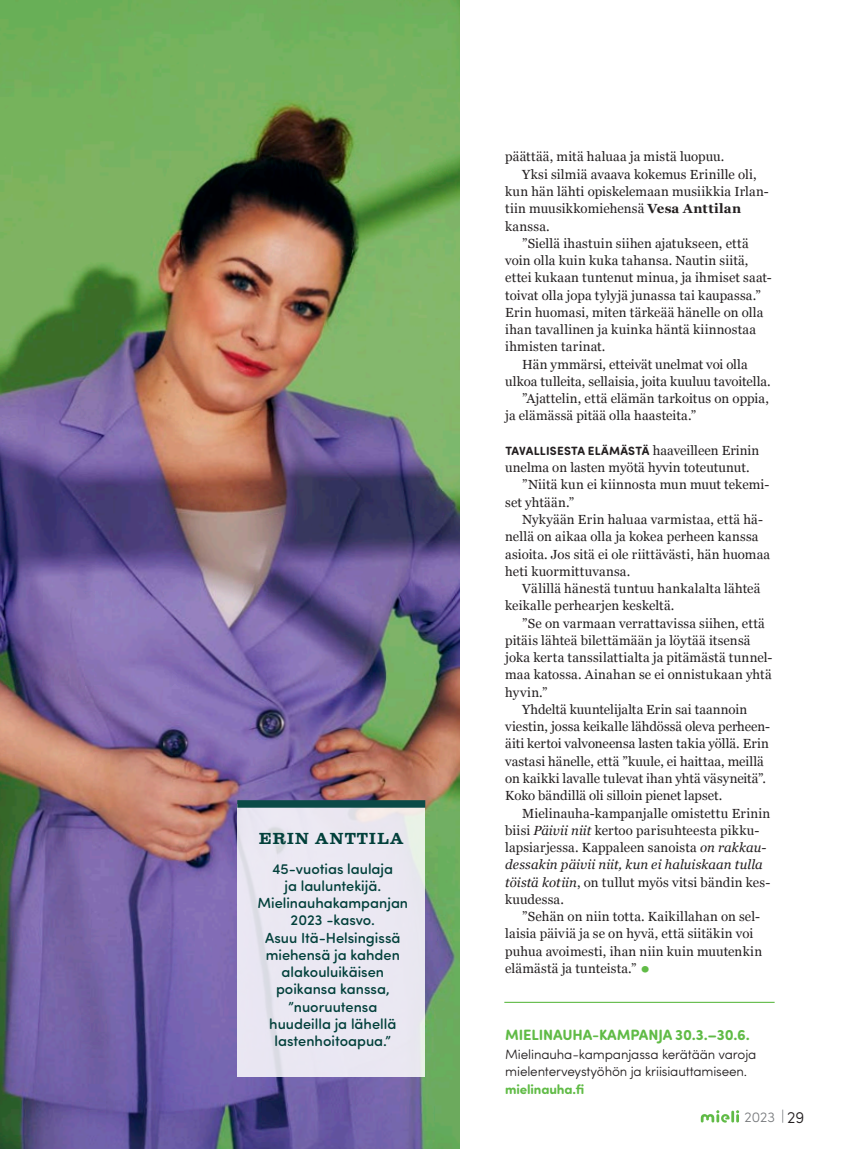
<style>
.page{position:relative;width:847px;height:1149px;background:#fff}
.page>*{position:absolute;margin:0;border:0;box-sizing:border-box;transform-origin:0 0}
.Henkilöboksi{font:700 16.5px "Clarendon LT";letter-spacing:.05em;color:#02403b}
.Leipis_Sofia{font:700 15px "Sofia Pro Soft";letter-spacing:-.01em;color:#60bb46}
.Henkilötietoboksi_ti{font:500 14.7px/17.2px "Sofia Pro Soft";color:#02403b;text-align:center}
.t1{font:300 14.25px "Sofia Pro";color:#76787b}
.Leipis_Sofia-2{font:300 13.5px/17.2px "Sofia Pro Soft";letter-spacing:-.01em;color:#231f20}
.Leipis_Sofia-3{font:700 13.5px "Sofia Pro Soft";letter-spacing:-.01em;color:#60bb46}
.Leipis_sis{font:13.2px/17.2px "Georgia";letter-spacing:.01em;color:#231f20}
.Leipis{font:13.2px "Georgia";color:#231f20}
.Leipis-2{font:700 12px "Sofia Pro Soft";letter-spacing:.02em;color:#231f20}
.s1{font-weight:700}
.s2{font-family:"Georgia";font-weight:400;font-size:13.2px}
.s3{font-style:italic}
.s4{font-family:"Sofia Pro Soft";font-weight:300;font-size:24px;color:#60bb46}
.s5{font-family:"Sofia Pro Soft";font-size:16.2px;color:#231f20}
</style>
<div class="page">
<svg style="left:700px;top:1110px;width:38px;height:12px"></svg>
<img style="left:0;top:0;width:459px;height:1148px">
<div style="left:237px;top:803px;width:187px;height:273px;background:#eae7f2"></div>
<div style="left:237px;top:800px;width:188px;height:7px;background:#0b4a47"></div>
<hr style="left:504px;top:1001px;width:270px;height:1px;background:#60bb46">
<p class="Henkilöboksi" style="left:258px;top:828px;width:146px">ERIN ANTTILA</p>
<p class="Henkilötietoboksi_ti" style="left:257px;top:858px;width:152px">45-vuotias laulaja<br>ja lauluntekijä.<br>Mielinauhakampanjan<br>2023 -kasvo.<br>Asuu Itä-Helsingissä</p>
<p class="Henkilötietoboksi_ti" style="left:265px;top:944px;width:136px">miehensä ja kahden alakouluikäisen poikansa kanssa, ”nuoruutensa huudeilla ja lähellä lastenhoitoapua.”</p>
<p class="Leipis_sis" style="left:505px;top:148px;width:221px">päättää, mitä haluaa ja mistä luopuu.</p>
<p class="Leipis_sis" style="left:505px;top:165px;width:265px;text-indent:17px">Yksi silmiä avaava kokemus Erinille oli, kun hän lähti opiskelemaan musiikkia Irlan&shy;tiin muusikkomiehensä <span class="s1">Vesa Anttilan </span>kanssa.</p>
<p class="Leipis_sis" style="left:505px;top:234px;width:268px;text-indent:17px">”Siellä ihastuin siihen ajatukseen, että voin olla kuin kuka tahansa. Nautin siitä, ettei kukaan tuntenut minua, ja ihmiset saat&shy;toivat olla jopa tylyjä junassa tai kaupassa.” Erin huomasi, miten tärkeää hänelle on olla ihan tavallinen ja kuinka häntä kiinnostaa ihmisten tarinat.</p>
<p class="Leipis_sis" style="left:505px;top:355px;width:267px;text-align:center">Hän ymmärsi, etteivät unelmat voi olla<br>ulkoa tulleita, sellaisia, joita kuuluu tavoitella.</p>
<p class="Leipis_sis" style="left:505px;top:389px;width:265px;text-indent:17px">”Ajattelin, että elämän tarkoitus on oppia, ja elämässä pitää olla haasteita.”</p>
<p class="Leipis-2" style="left:505px;top:442px;width:255px">TAVALLISESTA ELÄMÄSTÄ <span class="s2">haaveilleen Erinin</span></p>
<p class="Leipis" style="left:505px;top:458px;width:246px">unelma on lasten myötä hyvin toteutunut.</p>
<p class="Leipis_sis" style="left:505px;top:475px;width:266px;text-indent:17px">”Niitä kun ei kiinnosta mun muut tekemi&shy;set yhtään.”</p>
<p class="Leipis_sis" style="left:505px;top:510px;width:266px;text-indent:17px">Nykyään Erin haluaa varmistaa, että hä&shy;nellä on aikaa olla ja kokea perheen kanssa asioita. Jos sitä ei ole riittävästi, hän huomaa heti kuormittuvansa.</p>
<p class="Leipis_sis" style="left:505px;top:579px;width:257px;text-indent:17px">Välillä hänestä tuntuu hankalalta lähteä keikalle perhearjen keskeltä.</p>
<p class="Leipis_sis" style="left:505px;top:613px;width:269px;text-indent:17px">”Se on varmaan verrattavissa siihen, että pitäis lähteä bilettämään ja löytää itsensä joka kerta tanssilattialta ja pitämästä tunnel&shy;maa katossa. Ainahan se ei onnistukaan yhtä hyvin.”</p>
<p class="Leipis_sis" style="left:505px;top:700px;width:266px;text-indent:17px">Yhdeltä kuuntelijalta Erin sai taannoin viestin, jossa keikalle lähdössä oleva perheen&shy;äiti kertoi valvoneensa lasten takia yöllä. Erin vastasi hänelle, että ”kuule, ei haittaa, meillä on kaikki lavalle tulevat ihan yhtä väsyneitä”.<br>Koko bändillä oli silloin pienet lapset.</p>
<p class="Leipis_sis" style="left:505px;top:803px;width:266px;text-indent:17px">Mielinauha-kampanjalle omistettu Erinin biisi <span class="s3">Päivii niit</span> kertoo parisuhteesta pikku&shy;lapsiarjessa. Kappaleen sanoista <span class="s3">on rakkau&shy;dessakin päivii niit, kun ei haluiskaan tulla töistä kotiin</span>, on tullut myös vitsi bändin kes&shy;kuudessa.</p>
<p class="Leipis_sis" style="left:505px;top:907px;width:258px;text-indent:17px">”Sehän on niin totta. Kaikillahan on sel&shy;laisia päiviä ja se on hyvä, että siitäkin voi puhua avoimesti, ihan niin kuin muutenkin elämästä ja tunteista.” <span class="s4">•</span></p>
<p class="Leipis_Sofia" style="left:505px;top:1023px;width:246px">MIELINAUHA-KAMPANJA 30.3.–30.6.</p>
<p class="Leipis_Sofia-2" style="left:505px;top:1044px;width:253px">Mielinauha-kampanjassa kerätään varoja mielenterveystyöhön ja kriisiauttamiseen.</p>
<p class="Leipis_Sofia-3" style="left:505px;top:1078px;width:80px">mielinauha.fi</p>
<p class="t1" style="left:744px;top:1106px;width:61px">2023 | <span class="s5">29</span></p>
</div>
